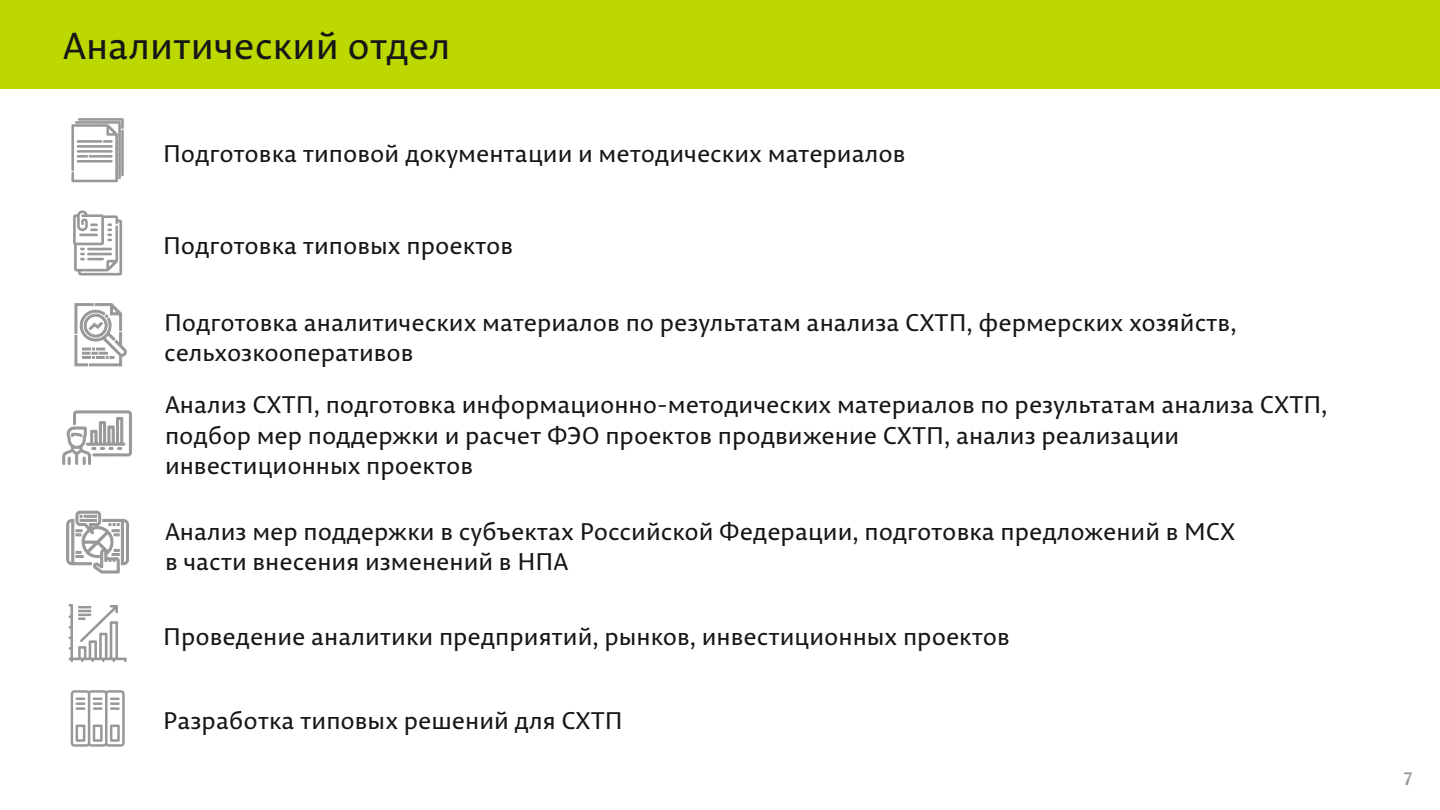
<style>
.page{position:relative;width:1440px;height:810px;background:#fff}
.page>*{position:absolute;margin:0;border:0;box-sizing:border-box;transform-origin:0 0}
.t1{font:37.5px "Permian Sans Typeface";color:#151616}
.t2{font:24px/30.4px "Permian Sans Typeface";color:#151616}
.t3{font:700 18px "Permian Sans Typeface";color:#989899}
</style>
<div class="page">
<div style="left:0;top:0;width:1440px;height:88px;background:#bcd800"></div>
<svg style="left:62px;top:118px;width:70px;height:544px"></svg>
<svg style="left:71px;top:690px;width:54px;height:57px"></svg>
<h1 class="t1" style="left:63px;top:31px;width:389px">Аналитический отдел</h1>
<p class="t2" style="left:163px;top:141px;width:744px">Подготовка типовой документации и методических материалов</p>
<p class="t2" style="left:163px;top:233px;width:352px">Подготовка типовых проектов</p>
<p class="t2" style="left:164px;top:310px;width:1074px">Подготовка аналитических материалов по результатам анализа СХТП, фермерских хозяйств, сельхозкооперативов</p>
<p class="t2" style="left:165px;top:392px;width:1164px">Анализ СХТП, подготовка информационно-методических материалов по результатам анализа СХТП, подбор мер поддержки и расчет ФЭО проектов продвижение СХТП, анализ реализации инвестиционных проектов</p>
<p class="t2" style="left:165px;top:518px;width:1072px">Анализ мер поддержки в субъектах Российской Федерации, подготовка предложений в МСХ в части внесения изменений в НПА</p>
<p class="t2" style="left:163px;top:624px;width:848px">Проведение аналитики предприятий, рынков, инвестиционных проектов</p>
<p class="t2" style="left:163px;top:708px;width:461px">Разработка типовых решений для СХТП</p>
<p class="t3" style="left:1404px;top:771px;width:10px">7</p>
</div>
